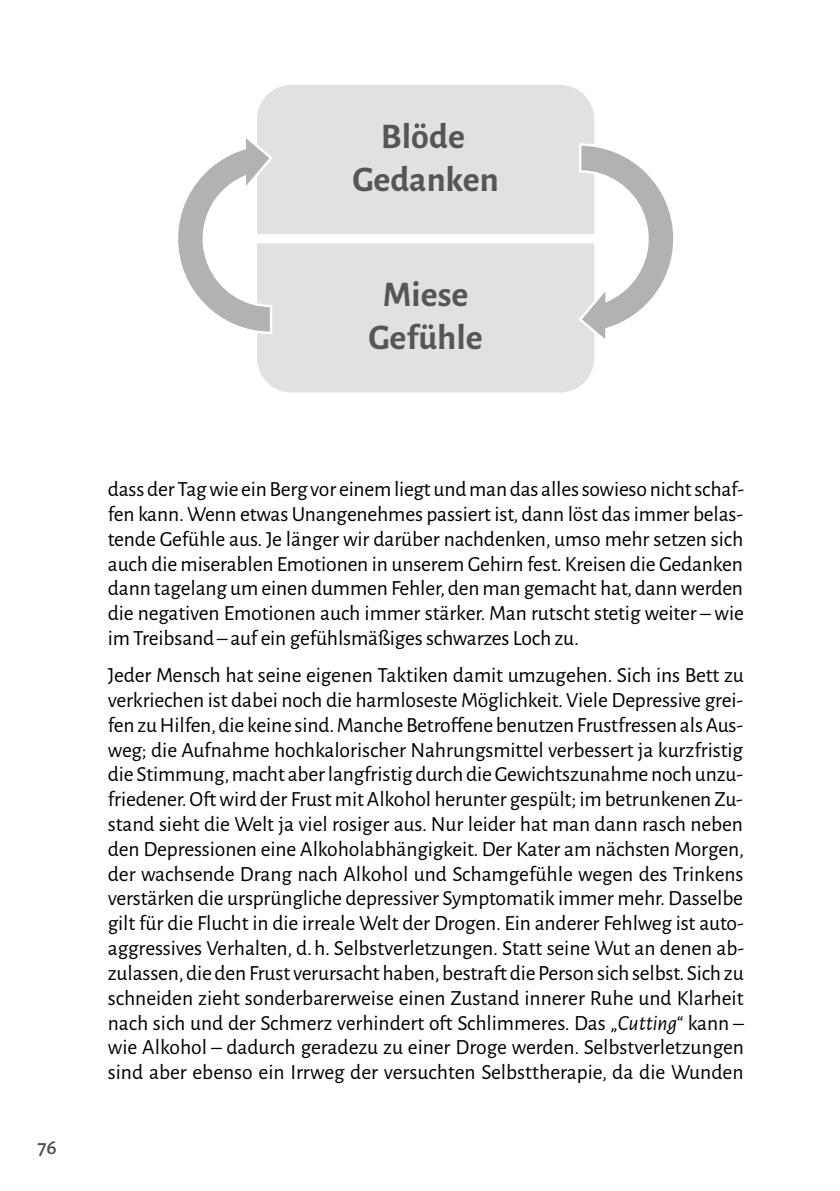
<style>
.page{position:relative;width:840px;height:1191px;background:#fff}
.page>*{position:absolute;margin:0;border:0;box-sizing:border-box;transform-origin:0 0}
.t1{font:700 36px/43.2px "Alegreya Sans";color:#575656;text-align:center}
.t2{font:21.6px/24.8px "Alegreya Sans";letter-spacing:-.005em;color:#000;text-align:justify}
.t3{font:500 21.6px "Alegreya Sans";color:#494948}
.s1{font-style:italic}
</style>
<div class="page">
<div style="left:257px;top:243px;width:337px;height:149px;background:#e1e1e1"></div>
<div style="left:257px;top:85px;width:337px;height:149px;background:#e1e1e1"></div>
<svg style="left:178px;top:130px;width:96px;height:205px"></svg>
<svg style="left:576px;top:142px;width:98px;height:205px"></svg>
<h1 class="t1" style="left:352px;top:112px;width:148px">Blöde<br>Gedanken</h1>
<h1 class="t1" style="left:368px;top:271px;width:116px">Miese<br>Gefühle</h1>
<p class="t3" style="left:37px;top:1131px;width:21px">76</p>
<p class="t2" style="left:108px;top:476px;width:637px">dass der Tag wie ein Berg vor einem liegt und man das alles sowieso nicht schaf&shy;fen kann. Wenn etwas Unangenehmes passiert ist, dann löst das immer belas&shy;tende Gefühle aus. Je länger wir darüber nachdenken, umso mehr setzen sich auch die miserablen Emotionen in unserem Gehirn fest. Kreisen die Gedanken dann tagelang um einen dummen Fehler, den man gemacht hat, dann werden die negativen Emotionen auch immer stärker. Man rutscht stetig weiter – wie im Treibsand – auf ein gefühlsmäßiges schwarzes Loch zu.</p>
<p class="t2" style="left:108px;top:662px;width:637px">Jeder Mensch hat seine eigenen Taktiken damit umzugehen. Sich ins Bett zu verkriechen ist dabei noch die harmloseste Möglichkeit. Viele Depressive grei&shy;fen zu Hilfen, die keine sind. Manche Betroffene benutzen Frustfressen als Aus&shy;weg; die Aufnahme hochkalorischer Nahrungsmittel verbessert ja kurzfristig die Stimmung, macht aber langfristig durch die Gewichtszunahme noch unzu&shy;friedener. Oft wird der Frust mit Alkohol herunter gespült; im betrunkenen Zu&shy;stand sieht die Welt ja viel rosiger aus. Nur leider hat man dann rasch neben den Depressionen eine Alkoholabhängigkeit. Der Kater am nächsten Morgen, der wachsende Drang nach Alkohol und Schamgefühle wegen des Trinkens verstärken die ursprüngliche depressiver Symptomatik immer mehr. Dasselbe gilt für die Flucht in die irreale Welt der Drogen. Ein anderer Fehlweg ist auto&shy;aggressives Verhalten, d.h. Selbstverletzungen. Statt seine Wut an denen ab&shy;zulassen, die den Frust verursacht haben, bestraft die Person sich selbst. Sich zu schneiden zieht sonderbarerweise einen Zustand innerer Ruhe und Klarheit nach sich und der Schmerz verhindert oft Schlimmeres. Das „<span class="s1">Cutting</span>“ kann – wie Alkohol – dadurch geradezu zu einer Droge werden. Selbstverletzungen sind aber ebenso ein Irrweg der versuchten Selbsttherapie, da die Wunden</p>
</div>
